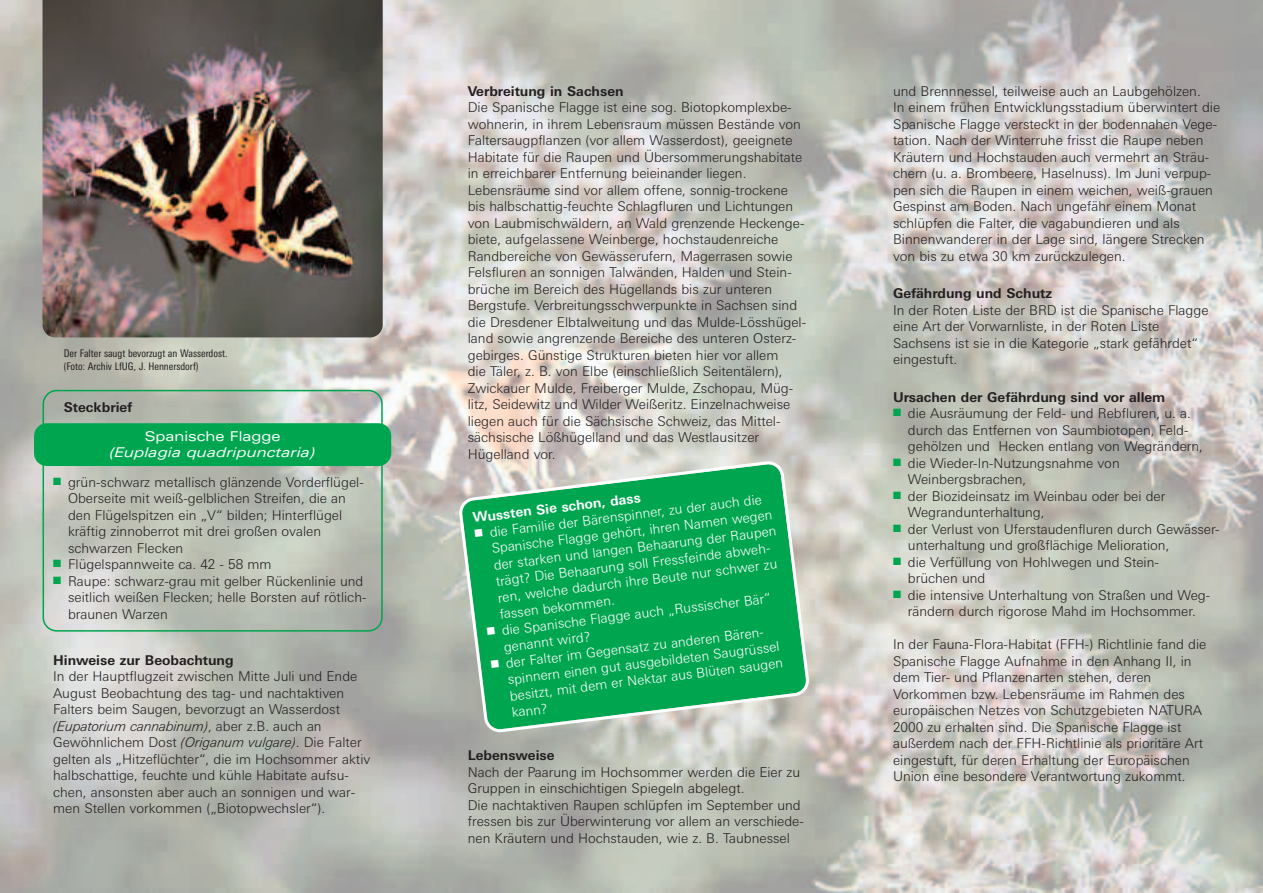
<style>
.page{position:relative;width:1263px;height:893px;background:#fff}
.page>*{position:absolute;margin:0;border:0;box-sizing:border-box;transform-origin:0 0}
.t1{font:300 13.5px/16.5px "Linotype Univers Basic";color:#231f20}
.t2{font:300 13.5px/16.5px "Linotype Univers Basic";color:#fff}
.t3{font:700 13.5px "Linotype Univers Basic";color:#231f20}
.t4{font:italic 13.5px "Linotype Univers Extd";color:#fff}
.t5{font:700 13.5px "Linotype Univers Basic";color:#fff}
.t6{font:13.5px "Linotype Univers Extd";color:#fff}
.t7{font:condensed 10.5px/12.6px "Linotype Univers";color:#231f20}
.s1{font-style:italic}
</style>
<div class="page">
<img style="left:0;top:0;width:1263px;height:893px">
<svg style="left:43px;top:390px;width:340px;height:242px;background:#bac1b6"></svg>
<img style="left:43px;top:0;width:340px;height:337px">
<div style="left:34px;top:423px;width:357px;height:43px;background:#00a54f;border-radius:13px"></div>
<svg style="left:458px;top:460px;width:352px;height:273px;background:#30ae6b"></svg>
<p class="t7" style="left:64px;top:348px;width:165px">Der Falter saugt bevorzugt an Wasserdost. (Foto: Archiv LfUG, J. Hennersdorf)</p>
<p class="t3" style="left:64px;top:402px;width:70px">Steckbrief</p>
<p class="t6" style="left:145px;top:431px;width:137px">Spanische Flagge</p>
<p class="t4" style="left:110px;top:448px;width:207px">(Euplagia quadripunctaria)</p>
<p class="t1" style="left:68px;top:475px;width:297px;text-indent:-15px"><sup>■</sup> grün-schwarz metallisch glänzende Vorderflügel-Oberseite mit weiß-gelblichen Streifen, die an den Flügelspitzen ein „V“ bilden; Hinterflügel kräftig zinnoberrot mit drei großen ovalen schwarzen Flecken</p>
<p class="t1" style="left:53px;top:557px;width:220px"><sup>■</sup> Flügelspannweite ca. 42 - 58 mm</p>
<p class="t1" style="left:68px;top:574px;width:300px;text-indent:-15px"><sup>■</sup> Raupe: schwarz-grau mit gelber Rückenlinie und seitlich weißen Flecken; helle Borsten auf rötlich&shy;braunen Warzen</p>
<p class="t3" style="left:53px;top:655px;width:182px">Hinweise zur Beobachtung</p>
<p class="t1" style="left:53px;top:669px;width:319px">In der Hauptflugzeit zwischen Mitte Juli und Ende August Beobachtung des tag- und nachtaktiven Falters beim Saugen, bevorzugt an Wasserdost <span class="s1">(Eupatorium cannabinum)</span>, aber z.B. auch an Gewöhnlichem Dost <span class="s1">(Origanum vulgare)</span>. Die Falter gelten als „Hitzeflüchter“, die im Hochsommer aktiv halbschattige, feuchte und kühle Habitate aufsu&shy;chen, ansonsten aber auch an sonnigen und war&shy;men Stellen vorkommen („Biotopwechsler“).</p>
<p class="t3" style="left:468px;top:86px;width:157px">Verbreitung in Sachsen</p>
<p class="t1" style="left:468px;top:100px;width:340px">Die Spanische Flagge ist eine sog. Biotopkomplexbe&shy;wohnerin, in ihrem Lebensraum müssen Bestände von Faltersaugpflanzen (vor allem Wasserdost), geeignete Habitate für die Raupen und Übersommerungshabitate in erreichbarer Entfernung beieinander liegen.<br>Lebensräume sind vor allem offene, sonnig-trockene bis halbschattig-feuchte Schlagfluren und Lichtungen von Laubmischwäldern, an Wald grenzende Heckenge&shy;biete, aufgelassene Weinberge, hochstaudenreiche Randbereiche von Gewässerufern, Magerrasen sowie Felsfluren an sonnigen Talwänden, Halden und Stein&shy;brüche im Bereich des Hügellands bis zur unteren Bergstufe. Verbreitungsschwerpunkte in Sachsen sind die Dresdener Elbtalweitung und das Mulde-Lösshügel&shy;land sowie angrenzende Bereiche des unteren Osterz&shy;gebirges. Günstige Strukturen bieten hier vor allem<br>die Täler, z. B. von Elbe (einschließlich Seitentälern), Zwickauer Mulde, Freiberger Mulde, Zschopau, Müg&shy;litz, Seidewitz und Wilder Weißeritz. Einzelnachweise liegen auch für die Sächsische Schweiz, das Mittel&shy;sächsische Lößhügelland und das Westlausitzer Hügelland vor.</p>
<p class="t2" style="left:489px;top:525px;width:286px;text-indent:-15px;rotate:-7deg">■ die Familie der Bärenspinner, zu der auch die Spanische Flagge gehört, ihren Namen wegen der starken und langen Behaarung der Raupen trägt? Die Behaarung soll Fressfeinde abweh&shy;ren, welche dadurch ihre Beute nur schwer zu fassen bekommen.</p>
<p class="t5" style="left:472px;top:513px;width:170px;rotate:-7deg">Wussten Sie schon, dass</p>
<p class="t2" style="left:501px;top:623px;width:272px;text-indent:-15px;rotate:-7deg">■ die Spanische Flagge auch „Russischer Bär“ genannt wird?</p>
<p class="t2" style="left:505px;top:656px;width:277px;text-indent:-15px;rotate:-7deg">■ der Falter im Gegensatz zu anderen Bären&shy;spinnern einen gut ausgebildeten Saugrüssel besitzt, mit dem er Nektar aus Blüten saugen kann?</p>
<p class="t3" style="left:468px;top:751px;width:88px">Lebensweise</p>
<p class="t1" style="left:468px;top:765px;width:338px">Nach der Paarung im Hochsommer werden die Eier zu Gruppen in einschichtigen Spiegeln abgelegt.<br>Die nachtaktiven Raupen schlüpfen im September und fressen bis zur Überwinterung vor allem an verschiede&shy;nen Kräutern und Hochstauden, wie z. B. Taubnessel</p>
<p class="t1" style="left:893px;top:84px;width:329px">und Brennnessel, teilweise auch an Laubgehölzen.<br>In einem frühen Entwicklungsstadium überwintert die Spanische Flagge versteckt in der bodennahen Vege&shy;tation. Nach der Winterruhe frisst die Raupe neben Kräutern und Hochstauden auch vermehrt an Sträu&shy;chern (u. a. Brombeere, Haselnuss). Im Juni verpup&shy;pen sich die Raupen in einem weichen, weiß-grauen Gespinst am Boden. Nach ungefähr einem Monat schlüpfen die Falter, die vagabundieren und als Binnenwanderer in der Lage sind, längere Strecken von bis zu etwa 30 km zurückzulegen.</p>
<p class="t3" style="left:893px;top:289px;width:161px">Gefährdung und Schutz</p>
<p class="t1" style="left:893px;top:303px;width:317px">In der Roten Liste der BRD ist die Spanische Flagge eine Art der Vorwarnliste, in der Roten Liste Sachsens ist sie in die Kategorie „stark gefährdet“ eingestuft.</p>
<p class="t3" style="left:893px;top:392px;width:274px">Ursachen der Gefährdung sind vor allem</p>
<p class="t1" style="left:908px;top:406px;width:297px;text-indent:-15px"><sup>■</sup> die Ausräumung der Feld- und Rebfluren, u. a. durch das Entfernen von Saumbiotopen, Feld&shy;gehölzen und Hecken entlang von Wegrändern,</p>
<p class="t1" style="left:908px;top:456px;width:213px;text-indent:-15px"><sup>■</sup> die Wieder-In-Nutzungsnahme von<br>Weinbergsbrachen,</p>
<p class="t1" style="left:908px;top:489px;width:259px;text-indent:-15px"><sup>■</sup> der Biozideinsatz im Weinbau oder bei der<br>Wegrandunterhaltung,</p>
<p class="t1" style="left:908px;top:522px;width:313px;text-indent:-15px"><sup>■</sup> der Verlust von Uferstaudenfluren durch Gewässer&shy;unterhaltung und großflächige Melioration,</p>
<p class="t1" style="left:908px;top:555px;width:253px;text-indent:-15px"><sup>■</sup> die Verfüllung von Hohlwegen und Stein&shy;brüchen und</p>
<p class="t1" style="left:893px;top:588px;width:319px;text-align:center"><sup>■</sup> die intensive Unterhaltung von Straßen und Weg&shy;rändern durch rigorose Mahd im Hochsommer.</p>
<p class="t1" style="left:893px;top:637px;width:315px">In der Fauna-Flora-Habitat (FFH-) Richtlinie fand die Spanische Flagge Aufnahme in den Anhang II, in dem Tier- und Pflanzenarten stehen, deren Vorkommen bzw. Lebensräume im Rahmen des europäischen Netzes von Schutzgebieten NATURA 2000 zu erhalten sind. Die Spanische Flagge ist außerdem nach der FFH-Richtlinie als prioritäre Art eingestuft, für deren Erhaltung der Europäischen Union eine besondere Verantwortung zukommt.</p>
</div>
